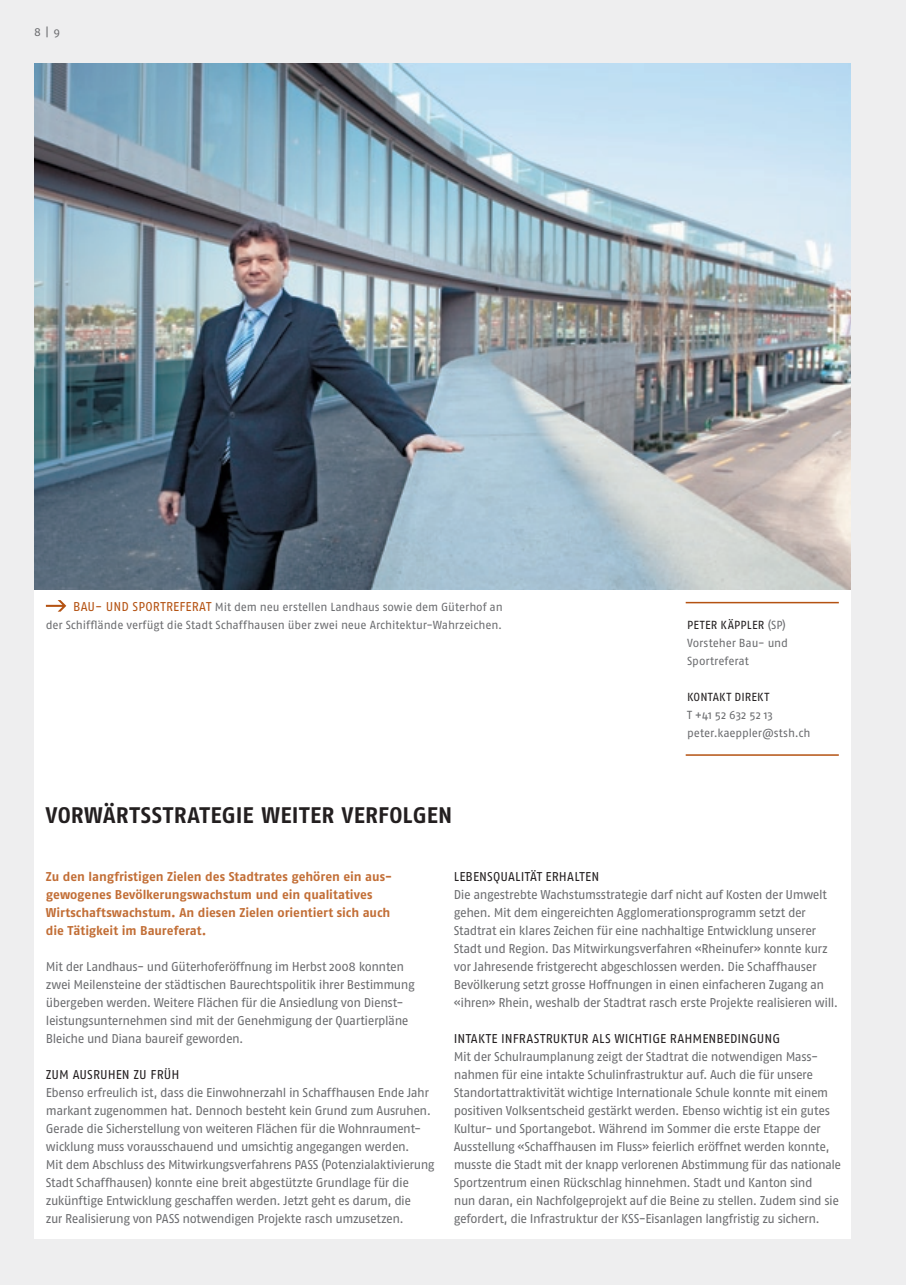
<style>
.page{position:relative;width:906px;height:1285px;background:#fff}
.page>*{position:absolute;margin:0;border:0;box-sizing:border-box;transform-origin:0 0}
.t1{font:700 22.5px "Fago No";letter-spacing:.015em;color:#231f20}
.t2{font:12.75px/18px "Fago No";letter-spacing:-.04em;color:#6c6d70}
.t3{font:700 12.75px/18px "Fago No";letter-spacing:-.01em;color:#c26e36}
.t4{font:12.75px "Fago No";letter-spacing:.01em;color:#231f20}
.t5{font:12.75px "Fago No";color:#b45212}
.t6{font:11.7px/18px "Fago No";letter-spacing:-.015em;color:#6c6d70}
.t7{font:11.7px "Fago No";letter-spacing:.005em;color:#231f20}
.s1{font-size:12.75px;color:#b45212}
.s2{color:#231f20}
</style>
<div class="page">
<div style="left:0;top:0;width:906px;height:1284px;background:#eeeeef"></div>
<div style="left:34px;top:575px;width:816px;height:662px;background:#fff"></div>
<img style="left:34px;top:64px;width:816px;height:526px">
<svg style="left:46px;top:600px;width:20px;height:11px"></svg>
<hr style="left:685px;top:754px;width:154px;height:1px;background:#b45212">
<hr style="left:685px;top:601px;width:154px;height:2px;background:#b45212">
<p class="t6" style="left:34px;top:23px;width:16px">4 |</p>
<p class="t6" style="left:34px;top:23px;width:28px">8 59</p>
<p class="t6" style="left:46px;top:597px;width:458px;text-align:right"><span class="s1">sportreferat</span> Mit dem neu erstellen Landhaus sowie dem Güterhof an<br>der Schifflände verfügt die Stadt Schaffhausen über zwei neue Architektur-Wahrzeichen.</p>
<p class="t5" style="left:73px;top:598px;width:41px">bau - und</p>
<h1 class="t1" style="left:46px;top:801px;width:408px">Vorwärtsstrategie weiter verfolgen</h1>
<p class="t6" style="left:687px;top:615px;width:102px"><span class="s2">peter käppler</span> (SP)<br>Vorsteher Bau- und<br>Sportreferat</p>
<p class="t7" style="left:687px;top:689px;width:84px">Kontakt DIRE KT</p>
<p class="t6" style="left:687px;top:705px;width:125px">T +41 52 632 52 13 peter.kaeppler@stsh.ch</p>
<p class="t3" style="left:46px;top:867px;width:347px">Zu den langfristigen Zielen des Stadtrates gehören ein aus&shy;gewogenes Bevölkerungswachstum und ein qualitatives Wirtschaftswachstum. An diesen Zielen orientiert sich auch die Tätigkeit im Baureferat.</p>
<p class="t2" style="left:46px;top:957px;width:370px">Mit der Landhaus- und Güterhoferöffnung im Herbst 2008 konnten zwei Meilensteine der städtischen Baurechtspolitik ihrer Bestimmung übergeben werden. Weitere Flächen für die Ansiedlung von Dienst&shy;leistungsunternehmen sind mit der Genehmigung der Quartierpläne Bleiche und Diana baureif geworden.</p>
<p class="t4" style="left:46px;top:1067px;width:135px">Zum Ausru hen zu frü h</p>
<p class="t2" style="left:46px;top:1083px;width:390px">Ebenso erfreulich ist, dass die Einwohnerzahl in Schaffhausen Ende Jahr markant zugenommen hat. Dennoch besteht kein Grund zum Ausruhen.<br>Gerade die Sicherstellung von weiteren Flächen für die Wohnraument&shy;wicklung muss vorausschauend und umsichtig angegangen werden.<br>Mit dem Abschluss des Mitwirkungsverfahrens PASS (Potenzialaktivierung Stadt Schaffhausen) konnte eine breit abgestützte Grundlage für die zukünftige Entwicklung geschaffen werden. Jetzt geht es darum, die<br>zur Realisierung von PASS notwendigen Projekte rasch umzusetzen.</p>
<p class="t4" style="left:454px;top:869px;width:47px">Lebensqual</p>
<p class="t4" style="left:521px;top:869px;width:77px">ität erhalten</p>
<p class="t2" style="left:454px;top:885px;width:386px">Die angestrebte Wachstumsstrategie darf nicht auf Kosten der Umwelt gehen. Mit dem eingereichten Agglomerationsprogramm setzt der Stadtrat ein klares Zeichen für eine nachhaltige Entwicklung unserer Stadt und Region. Das Mitwirkungsverfahren «Rheinufer» konnte kurz vor Jahresende fristgerecht abgeschlossen werden. Die Schaffhauser Bevölkerung setzt grosse Hoffnungen in einen einfacheren Zugang an «ihren» Rhein, weshalb der Stadtrat rasch erste Projekte realisieren will.</p>
<p class="t4" style="left:454px;top:1031px;width:296px">Intakte In frastruktur als wichtige Rahmen bedingung</p>
<p class="t2" style="left:454px;top:1047px;width:389px">Mit der Schulraumplanung zeigt der Stadtrat die notwendigen Mass&shy;nahmen für eine intakte Schulinfrastruktur auf. Auch die für unsere Standortattraktivität wichtige I nternationale Schule konnte mit einem positiven Volksentscheid gestärkt werden. Ebenso wichtig ist ein gutes Kultur- und Sportangebot. Während im Sommer die erste Etappe der Ausstellung «Schaffhausen im Fluss» feierlich eröffnet werden konnte, musste die Stadt mit der knapp verlorenen Abstimmung für das nationale Sportzentrum einen Rückschlag hinnehmen. Stadt und Kanton sind<br>nun daran, ein Nachfolgeprojekt auf die Beine zu stellen. Zudem sind sie gefordert, die I nfrastruktur der KSS-Eisanlagen langfristig zu sichern.</p>
</div>
